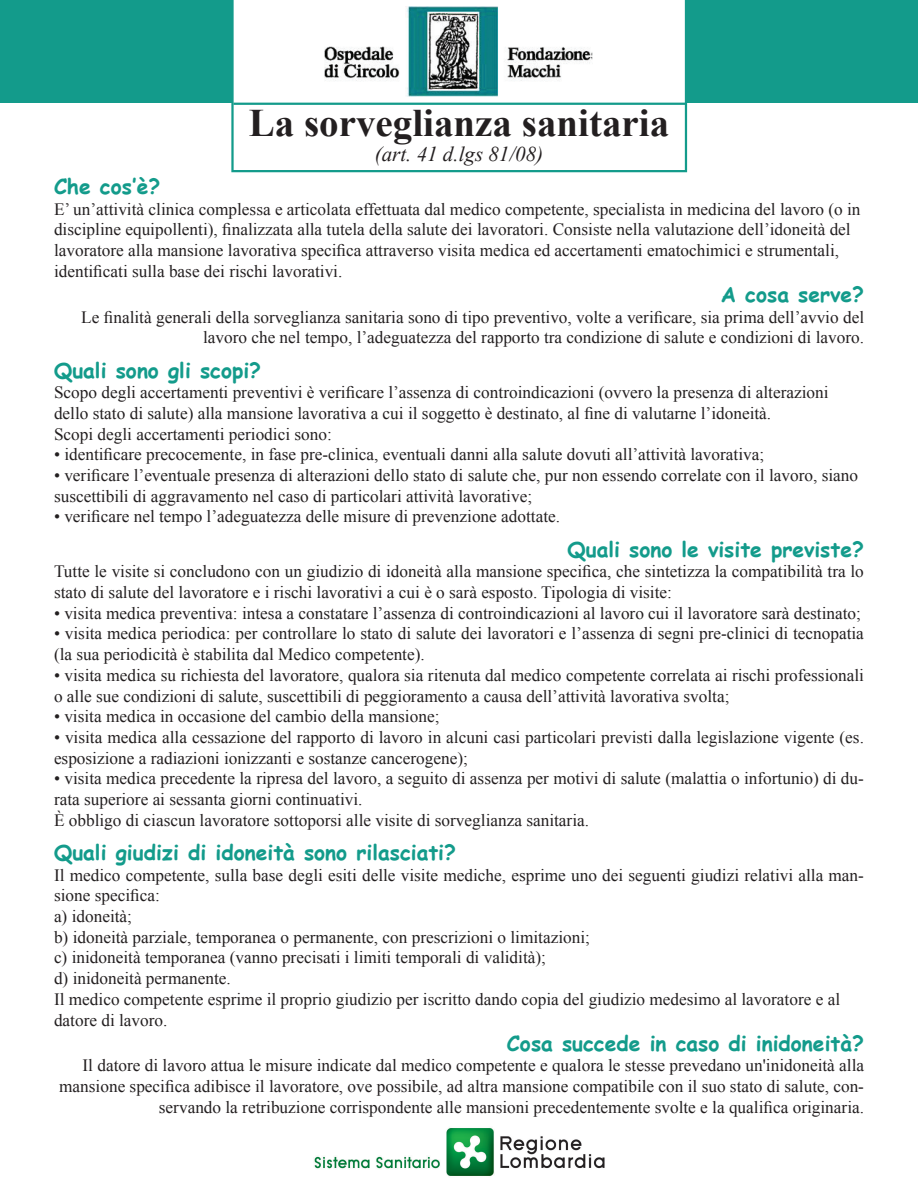
<style>
.page{position:relative;width:918px;height:1188px;background:#fff}
.page>*{position:absolute;margin:0;border:0;box-sizing:border-box;transform-origin:0 0}
.t1{font:700 39px "Times New Roman";color:#231f20}
.t2{font:700 21px "Comic Sans MS";color:#139b8b}
.t3{font:italic 21px "Times New Roman";color:#231f20}
.t4{font:17.25px/20.7px "Times New Roman";color:#231f20}
</style>
<div class="page">
<img style="left:314px;top:1128px;width:291px;height:48px">
<div style="left:0;top:0;width:232px;height:102px;background:#139b8b"></div>
<div style="left:687px;top:0;width:231px;height:102px;background:#139b8b"></div>
<svg style="left:231px;top:0;width:456px;height:172px"></svg>
<hr style="left:233px;top:103px;width:454px;height:2px;background:#139b8b">
<p class="t1" style="left:249px;top:96px;width:422px">La sorveglianza sanitaria</p>
<p class="t3" style="left:375px;top:140px;width:170px">(art. 41 d.lgs 81/08)</p>
<p class="t2" style="left:54px;top:171px;width:108px">Che cos’è?</p>
<p class="t4" style="left:54px;top:198px;width:808px">E’ un’attività clinica complessa e articolata effettuata dal medico competente, specialista in medicina del lavoro (o in discipline equipollenti), finalizzata alla tutela della salute dei lavoratori. Consiste nella valutazione dell’idoneità del lavoratore alla mansione lavorativa specifica attraverso visita medica ed accertamenti ematochimici e strumentali, identificati sulla base dei rischi lavorativi.</p>
<p class="t2" style="left:721px;top:279px;width:145px">A cosa serve?</p>
<p class="t4" style="left:81px;top:306px;width:784px;text-align:right">Le finalità generali della sorveglianza sanitaria sono di tipo preventivo, volte a verificare, sia prima dell’avvio del lavoro che nel tempo, l’adeguatezza del rapporto tra condizione di salute e condizioni di lavoro.</p>
<p class="t2" style="left:54px;top:354px;width:209px">Quali sono gli scopi?</p>
<p class="t4" style="left:54px;top:382px;width:776px">Scopo degli accertamenti preventivi è verificare l’assenza di controindicazioni (ovvero la presenza di alterazioni dello stato di salute) alla mansione lavorativa a cui il soggetto è destinato, al fine di valutarne l’idoneità.</p>
<p class="t4" style="left:54px;top:423px;width:279px">Scopi degli accertamenti periodici sono:</p>
<p class="t4" style="left:54px;top:444px;width:712px">• identificare precocemente, in fase pre-clinica, eventuali danni alla salute dovuti all’attività lavorativa;</p>
<p class="t4" style="left:54px;top:465px;width:806px">• verificare l’eventuale presenza di alterazioni dello stato di salute che, pur non essendo correlate con il lavoro, siano suscettibili di aggravamento nel caso di particolari attività lavorative;</p>
<p class="t4" style="left:54px;top:506px;width:508px">• verificare nel tempo l’adeguatezza delle misure di prevenzione adottate.</p>
<p class="t2" style="left:567px;top:534px;width:298px">Quali sono le visite previste?</p>
<p class="t4" style="left:54px;top:561px;width:811px">Tutte le visite si concludono con un giudizio di idoneità alla mansione specifica, che sintetizza la compatibilità tra lo stato di salute del lavoratore e i rischi lavorativi a cui è o sarà esposto. Tipologia di visite:</p>
<p class="t4" style="left:54px;top:602px;width:809px">• visita medica preventiva: intesa a constatare l’assenza di controindicazioni al lavoro cui il lavoratore sarà destinato;</p>
<p class="t4" style="left:54px;top:623px;width:811px">• visita medica periodica: per controllare lo stato di salute dei lavoratori e l’assenza di segni pre-clinici di tecnopatia (la sua periodicità è stabilita dal Medico competente).</p>
<p class="t4" style="left:54px;top:665px;width:811px">• visita medica su richiesta del lavoratore, qualora sia ritenuta dal medico competente correlata ai rischi professionali o alle sue condizioni di salute, suscettibili di peggioramento a causa dell’attività lavorativa svolta;</p>
<p class="t4" style="left:54px;top:706px;width:387px">• visita medica in occasione del cambio della mansione;</p>
<p class="t4" style="left:54px;top:727px;width:812px">• visita medica alla cessazione del rapporto di lavoro in alcuni casi particolari previsti dalla legislazione vigente (es. esposizione a radiazioni ionizzanti e sostanze cancerogene);</p>
<p class="t4" style="left:54px;top:768px;width:811px">• visita medica precedente la ripresa del lavoro, a seguito di assenza per motivi di salute (malattia o infortunio) di du&shy;rata superiore ai sessanta giorni continuativi.</p>
<p class="t4" style="left:54px;top:809px;width:537px">È obbligo di ciascun lavoratore sottoporsi alle visite di sorveglianza sanitaria.</p>
<p class="t2" style="left:54px;top:837px;width:404px">Quali giudizi di idoneità sono rilasciati?</p>
<p class="t4" style="left:54px;top:864px;width:811px">Il medico competente, sulla base degli esiti delle visite mediche, esprime uno dei seguenti giudizi relativi alla man&shy;sione specifica:</p>
<p class="t4" style="left:54px;top:906px;width:80px">a) idoneità;</p>
<p class="t4" style="left:54px;top:926px;width:538px">b) idoneità parziale, temporanea o permanente, con prescrizioni o limitazioni;</p>
<p class="t4" style="left:54px;top:947px;width:494px">c) inidoneità temporanea (vanno precisati i limiti temporali di validità);</p>
<p class="t4" style="left:54px;top:968px;width:178px">d) inidoneità permanente.</p>
<p class="t4" style="left:54px;top:989px;width:788px">Il medico competente esprime il proprio giudizio per iscritto dando copia del giudizio medesimo al lavoratore e al datore di lavoro.</p>
<p class="t2" style="left:507px;top:1028px;width:359px">Cosa succede in caso di inidoneità?</p>
<p class="t4" style="left:59px;top:1055px;width:806px;text-align:right">Il datore di lavoro attua le misure indicate dal medico competente e qualora le stesse prevedano un'inidoneità alla mansione specifica adibisce il lavoratore, ove possibile, ad altra mansione compatibile con il suo stato di salute, con&shy;servando la retribuzione corrispondente alle mansioni precedentemente svolte e la qualifica originaria.</p>
</div>
